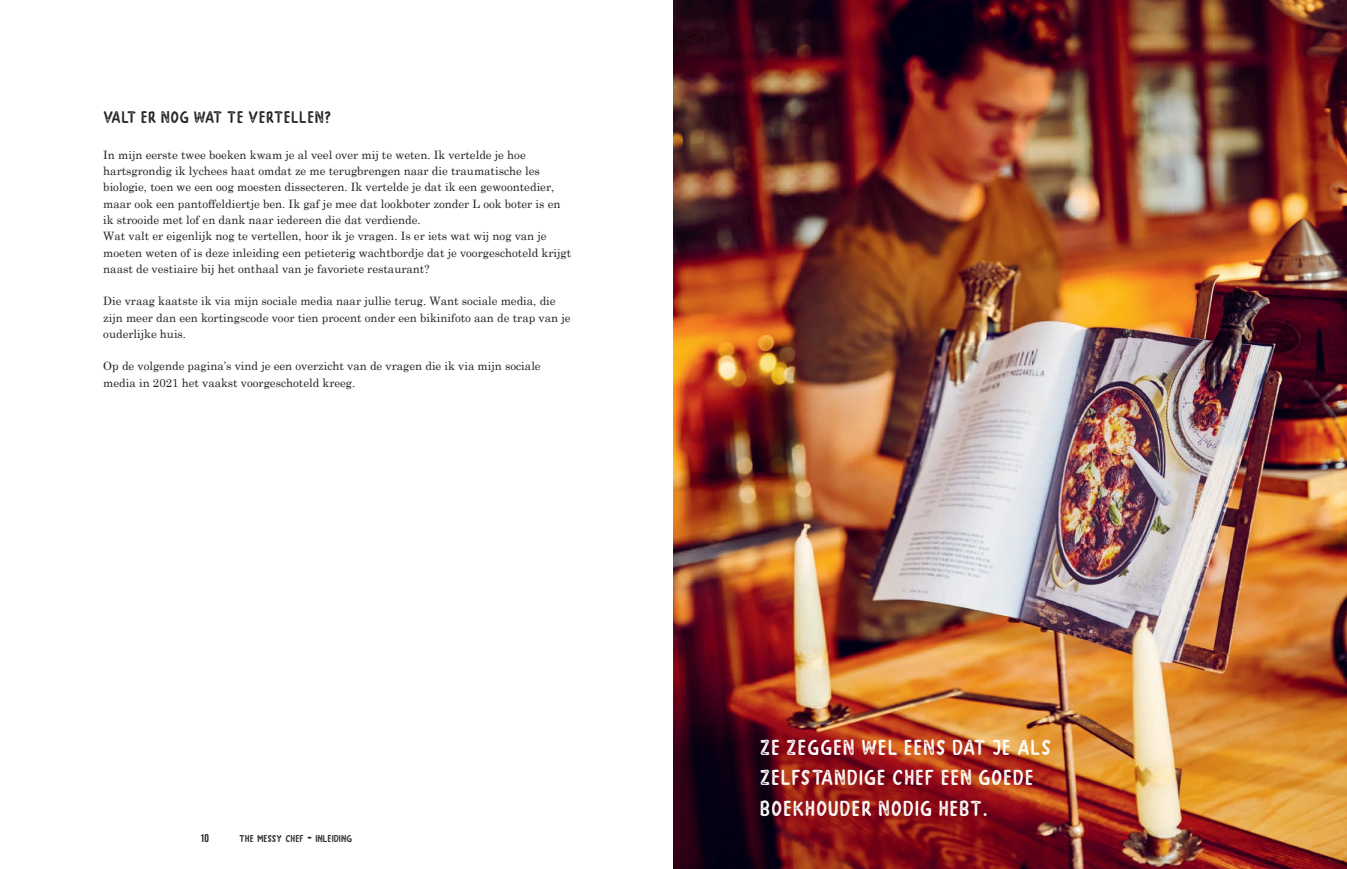
<style>
.page{position:relative;width:1347px;height:869px;background:#fff}
.page>*{position:absolute;margin:0;border:0;box-sizing:border-box;transform-origin:0 0}
.t1{font:21px/30.4px "Super Stamp";letter-spacing:.03em;color:#fff}
.t2{font:16.25px "Super Stamp";letter-spacing:.02em;color:#231f20}
.t3{font:11.5px/16.2px "Century Schoolbook";color:#231f20}
.t4{font:11.25px "Bebas Neue";color:#231f20}
.t5{font:9.62px "Super Stamp";color:#231f20}
.s1{font-size:13.75px}
</style>
<div class="page">
<img style="left:673px;top:0;width:673px;height:868px">
<h2 class="t2" style="left:103px;top:107px;width:230px">VALT ER NOG WAT TE VERTELLEN?</h2>
<p class="t3" style="left:103px;top:146px;width:469px">In mijn eerste twee boeken kwam je al veel over mij te weten. Ik vertelde je hoe hartsgrondig ik lychees haat omdat ze me terugbrengen naar die traumatische les biologie, toen we een oog moesten dissecteren. Ik vertelde je dat ik een gewoontedier, maar ook een pantoffeldiertje ben. Ik gaf je mee dat lookboter zonder L ook boter is en ik strooide met lof en dank naar iedereen die dat verdiende.<br>Wat valt er eigenlijk nog te vertellen, hoor ik je vragen. Is er iets wat wij nog van je moeten weten of is deze inleiding een petieterig wachtbordje dat je voorgeschoteld krijgt naast de vestiaire bij het onthaal van je favoriete restaurant?</p>
<p class="t3" style="left:103px;top:292px;width:469px">Die vraag kaatste ik via mijn sociale media naar jullie terug. Want sociale media, die zijn meer dan een kortingscode voor tien procent onder een bikinifoto aan de trap van je ouderlijke huis.</p>
<p class="t3" style="left:103px;top:357px;width:439px">Op de volgende pagina’s vind je een overzicht van de vragen die ik via mijn sociale media in 2021 het vaakst voorgeschoteld kreeg.</p>
<p class="t4" style="left:200px;top:831px;width:10px">10</p>
<p class="t5" style="left:239px;top:832px;width:114px">THE MESSY CHEF <span class="s1">-</span> INLEIDING</p>
<h1 class="t1" style="left:760px;top:730px;width:293px">ZE ZEGGEN WEL EENS DAT JE ALS<br>ZELFSTANDIGE CHEF EEN GOEDE<br>BOEKHOUDER NODIG HEBT.</h1>
</div>
